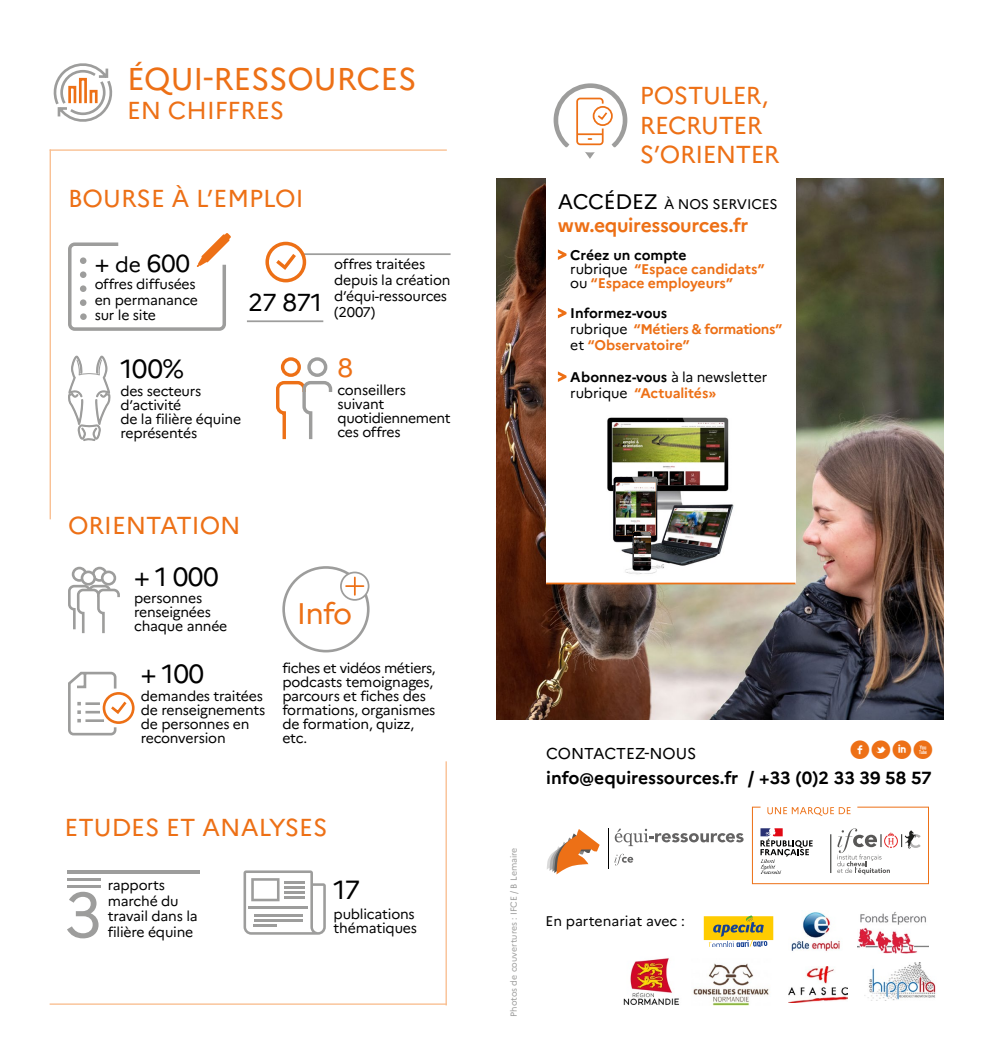
<style>
.page{position:relative;width:993px;height:1042px;background:#fff}
.page>*{position:absolute;margin:0;border:0;box-sizing:border-box;transform-origin:0 0}
.t1{font:63px "Marianne";color:#9d9d9c}
.t2{font:31.5px "Marianne";color:#ed7016}
.t3{font:29.75px "Marianne";color:#ed7016}
.t4{font:26.43px "Socialico";color:#ed7016}
.t5{font:26.25px "Marianne";letter-spacing:-.02em;color:#000}
.t6{font:26.25px "Marianne";color:#ed7016}
.t7{font:24.5px "Marianne";color:#ed7016}
.t8{font:24.5px/29.4px "Marianne";letter-spacing:-.025em;color:#ed7016}
.t9{font:24.5px "Marianne";letter-spacing:-.025em;color:#000}
.t10{font:700 19.25px "Marianne";letter-spacing:-.02em;color:#ed7016}
.t11{font:700 17.5px "Marianne";letter-spacing:-.005em;color:#000}
.t12{font:15.75px "Marianne";color:#000}
.t13{font:14px/14px "Marianne";letter-spacing:-.015em;color:#000}
.t14{font:700 14px/14px "Marianne";letter-spacing:-.01em;color:#ed7016}
.t15{font:8.75px "Marianne";color:#9d9d9c}
.s1{font-size:21px}
.s2{color:#000}
.s3{font-weight:400;color:#000}
.s4{font-weight:700}
.s5{font-weight:700;color:#ed7016}
</style>
<div class="page">
<img style="left:496px;top:178px;width:447px;height:541px">
<svg style="left:53px;top:63px;width:60px;height:59px"></svg>
<img style="left:788px;top:966px;width:58px;height:36px">
<svg style="left:703px;top:915px;width:70px;height:32px;background:#d5be4e"></svg>
<img style="left:623px;top:958px;width:57px;height:47px">
<img style="left:864px;top:963px;width:72px;height:37px">
<img style="left:693px;top:963px;width:76px;height:42px">
<img style="left:857px;top:911px;width:71px;height:42px">
<img style="left:791px;top:912px;width:49px;height:39px">
<hr style="left:50px;top:149px;width:396px;height:2px;background:#f9bc8c">
<hr style="left:50px;top:149px;width:1px;height:370px;background:#f9bc8c">
<svg style="left:243px;top:870px;width:83px;height:64px"></svg>
<hr style="left:284px;top:881px;width:21px;height:2px;background:#9d9d9c">
<hr style="left:284px;top:886px;width:21px;height:2px;background:#9d9d9c">
<hr style="left:284px;top:891px;width:21px;height:2px;background:#9d9d9c">
<hr style="left:284px;top:896px;width:21px;height:2px;background:#9d9d9c">
<hr style="left:248px;top:906px;width:60px;height:3px;background:#9d9d9c">
<hr style="left:254px;top:914px;width:48px;height:2px;background:#9d9d9c">
<hr style="left:254px;top:919px;width:48px;height:3px;background:#9d9d9c">
<hr style="left:254px;top:924px;width:23px;height:3px;background:#9d9d9c">
<hr style="left:67px;top:885px;width:34px;height:3px;background:#9d9d9c">
<hr style="left:67px;top:878px;width:34px;height:3px;background:#9d9d9c">
<hr style="left:67px;top:870px;width:133px;height:4px;background:#9d9d9c">
<svg style="left:68px;top:355px;width:43px;height:86px"></svg>
<svg style="left:276px;top:357px;width:57px;height:83px"></svg>
<hr style="left:247px;top:320px;width:76px;height:2px;background:#9d9d9c">
<hr style="left:303px;top:253px;width:147px;height:2px;background:#9d9d9c">
<svg style="left:265px;top:241px;width:43px;height:42px"></svg>
<svg style="left:68px;top:233px;width:163px;height:98px"></svg>
<svg style="left:68px;top:671px;width:67px;height:65px"></svg>
<div style="left:282px;top:566px;width:87px;height:86px;border:3px solid #9d9d9c;border-radius:50%"></div>
<svg style="left:341px;top:572px;width:27px;height:28px"></svg>
<div style="left:340px;top:571px;width:29px;height:30px;border:2px solid #9d9d9c;border-radius:50%"></div>
<svg style="left:346px;top:577px;width:17px;height:18px"></svg>
<svg style="left:68px;top:566px;width:52px;height:68px"></svg>
<hr style="left:50px;top:1003px;width:396px;height:2px;background:#f9bc8c">
<hr style="left:445px;top:761px;width:1px;height:244px;background:#f9bc8c">
<svg style="left:752px;top:807px;width:176px;height:77px"></svg>
<hr style="left:608px;top:828px;width:1px;height:41px;background:#000">
<svg style="left:614px;top:854px;width:19px;height:11px"></svg>
<svg style="left:614px;top:828px;width:129px;height:18px"></svg>
<svg style="left:547px;top:829px;width:52px;height:45px"></svg>
<div style="left:546px;top:16px;width:249px;height:568px;background:#fff"></div>
<svg style="left:557px;top:249px;width:10px;height:11px"></svg>
<svg style="left:557px;top:308px;width:10px;height:11px"></svg>
<svg style="left:557px;top:371px;width:10px;height:11px"></svg>
<svg style="left:553px;top:83px;width:74px;height:76px"></svg>
<hr style="left:546px;top:582px;width:249px;height:2px;background:#ed7016">
<img style="left:607px;top:417px;width:127px;height:158px">
<img style="left:612px;top:422px;width:112px;height:63px">
<img style="left:664px;top:508px;width:64px;height:40px">
<img style="left:615px;top:483px;width:40px;height:52px">
<img style="left:633px;top:536px;width:17px;height:29px">
<h2 class="t2" style="left:127px;top:59px;width:291px">ÉQUI-RESSOURCES</h2>
<h3 class="t7" style="left:127px;top:95px;width:159px">EN CHIFFRES</h3>
<h3 class="t7" style="left:68px;top:183px;width:237px">BOURSE À L’EMPLOI</h3>
<h3 class="t9" style="left:95px;top:248px;width:97px">+ <span class="s1">de</span> 600</h3>
<p class="t13" style="left:95px;top:276px;width:105px;line-height:15.8px">offres diffusées en permanance sur le site</p>
<h3 class="t9" style="left:248px;top:287px;width:75px">27 871</h3>
<h3 class="t5" style="left:120px;top:353px;width:65px">100%</h3>
<p class="t13" style="left:120px;top:384px;width:122px">des secteurs d’activité<br>de la filière équine représentés</p>
<p class="t13" style="left:334px;top:256px;width:118px;line-height:15.8px">offres traitées depuis la création d’équi-ressources (2007)</p>
<h3 class="t6" style="left:337px;top:352px;width:17px">8</h3>
<p class="t13" style="left:337px;top:382px;width:114px">conseillers suivant quotidiennement ces offres</p>
<h3 class="t7" style="left:68px;top:510px;width:174px">ORIENTATION</h3>
<h3 class="t5" style="left:134px;top:560px;width:86px">+ 1 000</h3>
<p class="t13" style="left:134px;top:590px;width:95px">personnes renseignées chaque année</p>
<h3 class="t5" style="left:141px;top:657px;width:65px">+ 100</h3>
<p class="t13" style="left:141px;top:689px;width:126px">demandes traitées de renseignements de personnes en reconversion</p>
<h3 class="t3" style="left:297px;top:595px;width:57px">Info</h3>
<p class="t13" style="left:282px;top:661px;width:155px">fiches et vidéos métiers, podcasts temoignages, parcours et fiches des formations, organismes de formation, quizz, etc.</p>
<h3 class="t7" style="left:64px;top:812px;width:264px">ETUDES ET ANALYSES</h3>
<h1 class="t1" style="left:64px;top:876px;width:39px">3</h1>
<p class="t13" style="left:108px;top:877px;width:91px;line-height:15.8px">rapports marché du travail dans la filière équine</p>
<h3 class="t5" style="left:333px;top:873px;width:28px">17</h3>
<p class="t13" style="left:333px;top:906px;width:83px">publications</p>
<p class="t13" style="left:333px;top:920px;width:85px">thématiques</p>
<h3 class="t8" style="left:639px;top:81px;width:141px">POSTULER,<br>RECRUTER<br>S’ORIENTER</h3>
<p class="t13" style="left:557px;top:197px;width:221px"><span class="s1">ACCÉDEZ</span> À NOS SERVICES</p>
<h3 class="t10" style="left:557px;top:213px;width:192px">ww.equiressources.fr</h3>
<p class="t14" style="left:570px;top:248px;width:196px"><span class="s2">Créez un compte<br></span><span class="s3">rubrique</span> “Espace candidats” <span class="s3">ou</span> “Espace employeurs”</p>
<p class="t14" style="left:570px;top:305px;width:213px;line-height:15.8px"><span class="s2">Informez-vous<br></span><span class="s3">rubrique</span> “Métiers &amp; formations” <span class="s3">et</span> “Observatoire”</p>
<p class="t13" style="left:570px;top:369px;width:198px;line-height:15.8px"><span class="s4">Abonnez-vous</span> à la newsletter rubrique <span class="s5">“Actualités»</span></p>
<p class="t15" style="left:508px;top:1017px;width:171px;rotate:-90deg">Photos de couvertures : IFCE / B Lemaire</p>
<h3 class="t4" style="left:849px;top:734px;width:85px">flix</h3>
<p class="t12" style="left:546px;top:743px;width:152px">CONTACTEZ-NOUS</p>
<p class="t11" style="left:546px;top:767px;width:387px">info@equiressources.fr / +33 (0)2 33 39 58 57</p>
<p class="t13" style="left:545px;top:913px;width:141px">En partenariat avec :</p>
</div>
